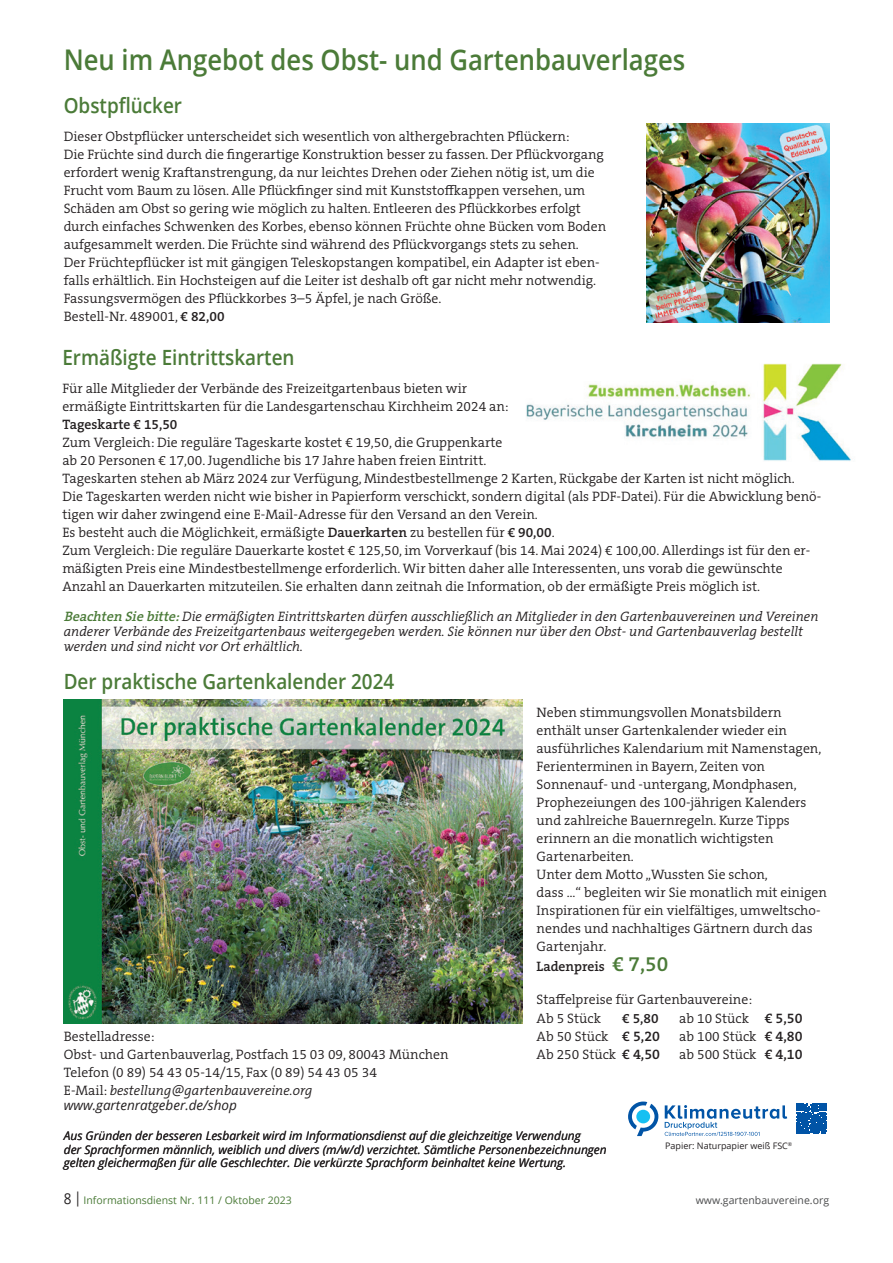
<style>
.page{position:relative;width:893px;height:1263px;background:#fff}
.page>*{position:absolute;margin:0;border:0;box-sizing:border-box;transform-origin:0 0}
.t1{font:600 28.5px "Open Sans";color:#4b7b38;scale:.9 1}
.t2{font:600 21px "Open Sans";color:#4b7b38;scale:.9 1}
.t3{font:300 13.65px/18px "The Serif B W4";color:#231f20}
.t4{font:italic 300 13.65px/15.1px "The Serif B W4";color:#231f20}
.t5{font:600 13.65px "The Serif B W6";color:#231f20}
.t6{font:italic 13.5px "Open Sans";color:#231f20}
.t7{font:italic 12px/13.2px "Open Sans";color:#231f20}
.t8{font:10.5px "Open Sans";color:#4b7b38}
.t9{font:10.5px "Open Sans";color:#4b4c4d}
.t10{font:9px "Open Sans";color:#231f20}
.s1{font-family:"The Serif B W6";font-weight:600}
.s2{font-family:"The Serif B W6";font-weight:600;color:#4b7b38}
.s3{font-style:italic}
.s4{font-size:21px;color:#4b7b38}
.s5{font-family:"The Serif B W6";font-weight:600;font-size:14.25px}
.s6{font-size:15px;color:#231f20}
</style>
<div class="page">
<img style="left:646px;top:124px;width:183px;height:198px">
<img style="left:64px;top:699px;width:458px;height:324px">
<img style="left:526px;top:363px;width:325px;height:98px">
<svg style="left:628px;top:1101px;width:30px;height:35px"></svg>
<svg style="left:796px;top:1103px;width:31px;height:1px"></svg>
<svg style="left:796px;top:1104px;width:31px;height:30px"></svg>
<svg style="left:665px;top:1105px;width:122px;height:31px"></svg>
<h1 class="t1" style="left:64px;top:40px;width:692px">Neu im Angebot des Obst- und Gartenbauverlages</h1>
<h2 class="t2" style="left:64px;top:90px;width:133px">Obstpflücker</h2>
<p class="t3" style="left:64px;top:127px;width:544px">Dieser Obstpflücker unterscheidet sich wesentlich von althergebrachten Pflückern:<br>Die Früchte sind durch die fingerartige Konstruktion besser zu fassen. Der Pflückvorgang erfordert wenig Kraftanstrengung, da nur leichtes Drehen oder Ziehen nötig ist, um die Frucht vom Baum zu lösen. Alle Pflückfinger sind mit Kunststoffkappen versehen, um Schäden am Obst so gering wie möglich zu halten. Entleeren des Pflückkorbes erfolgt durch einfaches Schwenken des Korbes, ebenso können Früchte ohne Bücken vom Boden aufgesammelt werden. Die Früchte sind während des Pflückvorgangs stets zu sehen.<br>Der Früchtepflücker ist mit gängigen Teleskopstangen kompatibel, ein Adapter ist eben&shy;falls erhältlich. Ein Hochsteigen auf die Leiter ist deshalb oft gar nicht mehr notwendig.<br>Fassungsvermögen des Pflückkorbes 3–5 Äpfel, je nach Größe.<br>Bestell-Nr. 489001, <span class="s1">€ 82,00</span></p>
<h2 class="t2" style="left:62px;top:342px;width:260px">Ermäßigte Eintrittskarten</h2>
<p class="t3" style="left:62px;top:379px;width:448px">Für alle Mitglieder der Verbände des Freizeitgartenbaus bieten wir ermäßigte Eintrittskarten für die Landesgartenschau Kirchheim 2024 an:</p>
<p class="t5" style="left:62px;top:415px;width:117px">Tageskarte € 15,50</p>
<p class="t3" style="left:62px;top:433px;width:760px">Zum Vergleich: Die reguläre Tageskarte kostet € 19,50, die Gruppenkarte<br>ab 20 Personen € 17,00. Jugendliche bis 17 Jahre haben freien Eintritt.<br>Tageskarten stehen ab März 2024 zur Verfügung, Mindestbestellmenge 2 Karten, Rückgabe der Karten ist nicht möglich.<br>Die Tageskarten werden nicht wie bisher in Papierform verschickt, sondern digital (als PDF-Datei). Für die Abwicklung benö&shy;tigen wir daher zwingend eine E-Mail-Adresse für den Versand an den Verein.<br>Es besteht auch die Möglichkeit, ermäßigte <span class="s1">Dauerkarten</span> zu bestellen für <span class="s1">€ 90,00</span>.<br>Zum Vergleich: Die reguläre Dauerkarte kostet € 125,50, im Vorverkauf (bis 14. Mai 2024) € 100,00. Allerdings ist für den er&shy;mäßigten Preis eine Mindestbestellmenge erforderlich. Wir bitten daher alle Interessenten, uns vorab die gewünschte Anzahl an Dauerkarten mitzuteilen. Sie erhalten dann zeitnah die Information, ob der ermäßigte Preis möglich ist.</p>
<p class="t4" style="left:64px;top:609px;width:756px"><span class="s2">Beachten Siebitte:</span>Die ermäßigten Eintrittskarten dürfen ausschließlich an Mitglieder in den Gartenbauvereinen und Vereinen anderer Verbände des Freizeitgartenbaus weitergegeben werden. Sie können nur über den Obst- und Gartenbauverlag bestellt werden und sind nicht vor Ort erhältlich.</p>
<h2 class="t2" style="left:64px;top:667px;width:369px">Der praktische Gartenkalender 2024</h2>
<p class="t3" style="left:64px;top:1027px;width:386px">Bestelladresse:<br>Obst- und Gartenbauverlag, Postfach 15 03 09, 80043 München Telefon (0 89) 54 43 05-14/15, Fax (0 89) 54 43 05 34<br>E-Mail: <span class="s3">bestellung@gartenbauvereine.org</span></p>
<p class="t6" style="left:64px;top:1096px;width:175px">www.gartenratgeber.de/shop</p>
<p class="t3" style="left:537px;top:703px;width:292px">Neben stimmungsvollen Monatsbildern enthält unser Gartenkalender wieder ein ausführliches Kalendarium mit Namenstagen, Ferienterminen in Bayern, Zeiten von Sonnenauf - und -untergang, Mondphasen, Prophezeiungen des 100-jährigen Kalenders und zahlreiche Bauernregeln. Kurze Tipps erinnern an die monatlich wichtigsten Gartenarbeiten.<br>Unter dem Motto „Wussten Sie schon,<br>dass …“ begleiten wir Sie monatlich mit einigen Inspirationen für ein vielfältiges, umweltscho&shy;nendes und nachhaltiges Gärtnern durch das Gartenjahr.</p>
<p class="t5" style="left:537px;top:957px;width:133px">Ladenpreis <span class="s4">€ 7,50</span></p>
<p class="t3" style="left:537px;top:989px;width:217px;line-height:19.5px">Staffelpreise für Gartenbauvereine:<br>Ab 5 Stück</p>
<p class="t5" style="left:622px;top:1009px;width:38px">€ 5,80</p>
<p class="t3" style="left:679px;top:1009px;width:125px">ab 10 Stück <span class="s5">€ 5,50</span></p>
<p class="t3" style="left:537px;top:1027px;width:125px">Ab 50 Stück <span class="s5">€ 5,20</span></p>
<p class="t3" style="left:679px;top:1027px;width:125px">ab 100 Stück <span class="s5">€ 4,80</span></p>
<p class="t3" style="left:537px;top:1045px;width:125px">Ab 250 Stück <span class="s5">€ 4,50</span></p>
<p class="t3" style="left:679px;top:1045px;width:125px">ab 500 Stück <span class="s5">€ 4,10</span></p>
<p class="t7" style="left:64px;top:1129px;width:544px">Aus Gründen der besseren Lesbarkeit wird im Informationsdienst auf die gleichzeitige Verwendung<br>der Sprachformen männlich, weiblich und divers (m/w/d) verzichtet. Sämtliche Personenbezeichnungen gelten gleichermaßen für alle Geschlechter. Die verkürzte Sprachform beinhaltet keine Wertung.</p>
<p class="t10" style="left:665px;top:1140px;width:129px">Papier: Naturpapier weiß FSC<sup>®</sup></p>
<p class="t8" style="left:64px;top:1193px;width:230px"><span class="s6">8 |</span> Informationsdienst Nr. 111 / Oktober 2023</p>
<p class="t9" style="left:696px;top:1193px;width:135px">www.gartenbauvereine.org</p>
</div>
